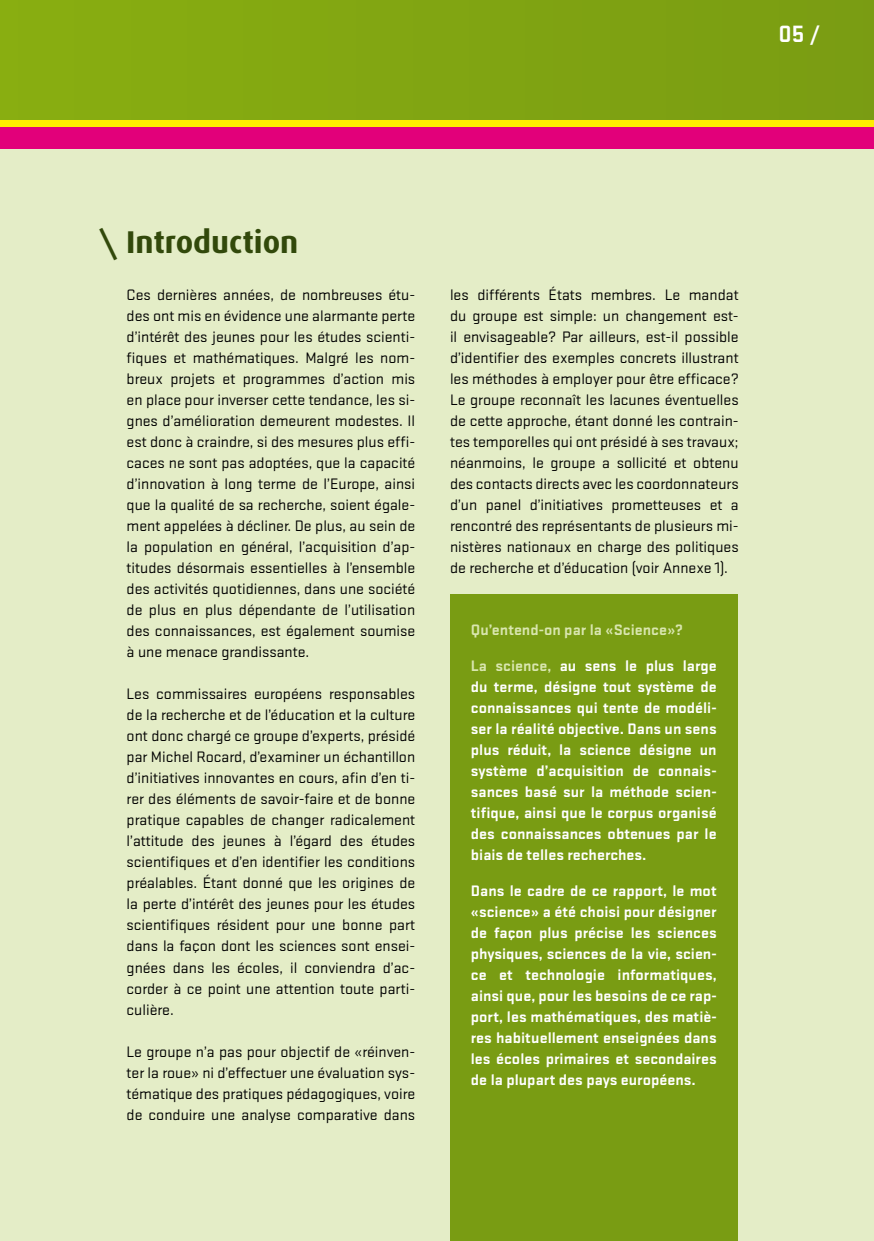
<style>
.page{position:relative;width:874px;height:1241px;background:#fff}
.page>*{position:absolute;margin:0;border:0;box-sizing:border-box;transform-origin:0 0}
.t1{font:700 31.5px "Dax";color:#32490b}
.t2{font:700 24.5px "Stratum No 1";color:#fff}
.t3{font:15.75px/21px "Stratum No 1";color:#000;text-align:justify}
.t4{font:700 15.75px/21px "Stratum No 1";color:#fff;text-align:justify}
.t5{font:700 15.75px "Stratum No 1";color:#d9e6af}
.s1{color:#d9e6af}
</style>
<div class="page">
<div style="left:0;top:0;width:873px;height:1240px;background:#e4edc7"></div>
<div style="left:0;top:0;width:873px;height:149px;background:#81a512"></div>
<div style="left:0;top:126px;width:873px;height:23px;background:#e2007a"></div>
<div style="left:0;top:121px;width:873px;height:6px;background:#ffec00"></div>
<div style="left:450px;top:594px;width:287px;height:646px;background:#799c13"></div>
<h2 class="t2" style="left:778px;top:20px;width:44px">0 /</h2>
<h1 class="t1" style="left:99px;top:224px;width:200px">\ Introduction</h1>
<p class="t3" style="left:126px;top:284px;width:290px">Ces dernières années, de nombreuses étu&shy;des ont mis en évidence une alarmante perte d’intérêt des jeunes pour les études scienti&shy;fiques et mathématiques. Malgré les nom&shy;breux projets et programmes d’action mis en place pour inverser cette tendance, les si&shy;gnes d’amélioration demeurent modestes. Il est donc à craindre, si des mesures plus effi&shy;caces ne sont pas adoptées, que la capacité d’innovation à long terme de l’Europe, ainsi que la qualité de sa recherche, soient égale&shy;ment appelées à décliner. De plus, au sein de la population en général, l’acquisition d’ap&shy;titudes désormais essentielles à l’ensemble des activités quotidiennes, dans une société de plus en plus dépendante de l’utilisation des connaissances, est également soumise à une menace grandissante.</p>
<p class="t3" style="left:126px;top:683px;width:290px">Les commissaires européens responsables de la recherche et de l’éducation et la culture ont donc chargé ce groupe d’experts, présidé par Michel Rocard, d’examiner un échantillon d’initiatives innovantes en cours, afin d’en ti&shy;rer des éléments de savoir-faire et de bonne pratique capables de changer radicalement l’attitude des jeunes à l’égard des études scientifiques et d’en identifier les conditions préalables. Étant donné que les origines de la perte d’intérêt des jeunes pour les études scientifiques résident pour une bonne part dans la façon dont les sciences sont ensei&shy;gnées dans les écoles, il conviendra d’ac&shy;corder à ce point une attention toute parti&shy;culière.</p>
<p class="t3" style="left:126px;top:1040px;width:290px">Le groupe n’a pas pour objectif de «réinven&shy;ter la roue» ni d’effectuer une évaluation sys&shy;tématique des pratiques pédagogiques, voire de conduire une analyse comparative dans</p>
<p class="t3" style="left:450px;top:284px;width:290px">les différents États membres. Le mandat du groupe est simple: un changement est&shy;il envisageable? Par ailleurs, est-il possible d’identifier des exemples concrets illustrant les méthodes à employer pour être efficace?<br>Le groupe reconnaît les lacunes éventuelles de cette approche, étant donné les contrain&shy;tes temporelles qui ont présidé à ses travaux; néanmoins, le groupe a sollicité et obtenu des contacts directs avec les coordonnateurs d’un panel d’initiatives prometteuses et a rencontré des représentants de plusieurs mi&shy;nistères nationaux en charge des politiques de recherche et d’éducation (voir Annexe 1).</p>
<p class="t5" style="left:470px;top:621px;width:213px">Qu’entend-on par la «Science»?</p>
<p class="t4" style="left:470px;top:655px;width:247px"><span class="s1">La science,</span> au sens le plus large du terme, désigne tout système de connaissances qui tente de modéli&shy;ser la réalité objective. Dans un sens plus réduit, la science désigne un système d’acquisition de connais&shy;sances basé sur la méthode scien&shy;tifique, ainsi que le corpus organisé des connaissances obtenues par le biais de telles recherches.</p>
<p class="t4" style="left:470px;top:880px;width:247px">Dans le cadre de ce rapport, le mot «science» a été choisi pour désigner de façon plus précise les sciences physiques, sciences de la vie, scien&shy;ce et technologie informatiques, ainsi que, pour les besoins de ce rap&shy;port, les mathématiques, des matiè&shy;res habituellement enseignées dans les écoles primaires et secondaires de la plupart des pays européens.</p>
</div>
